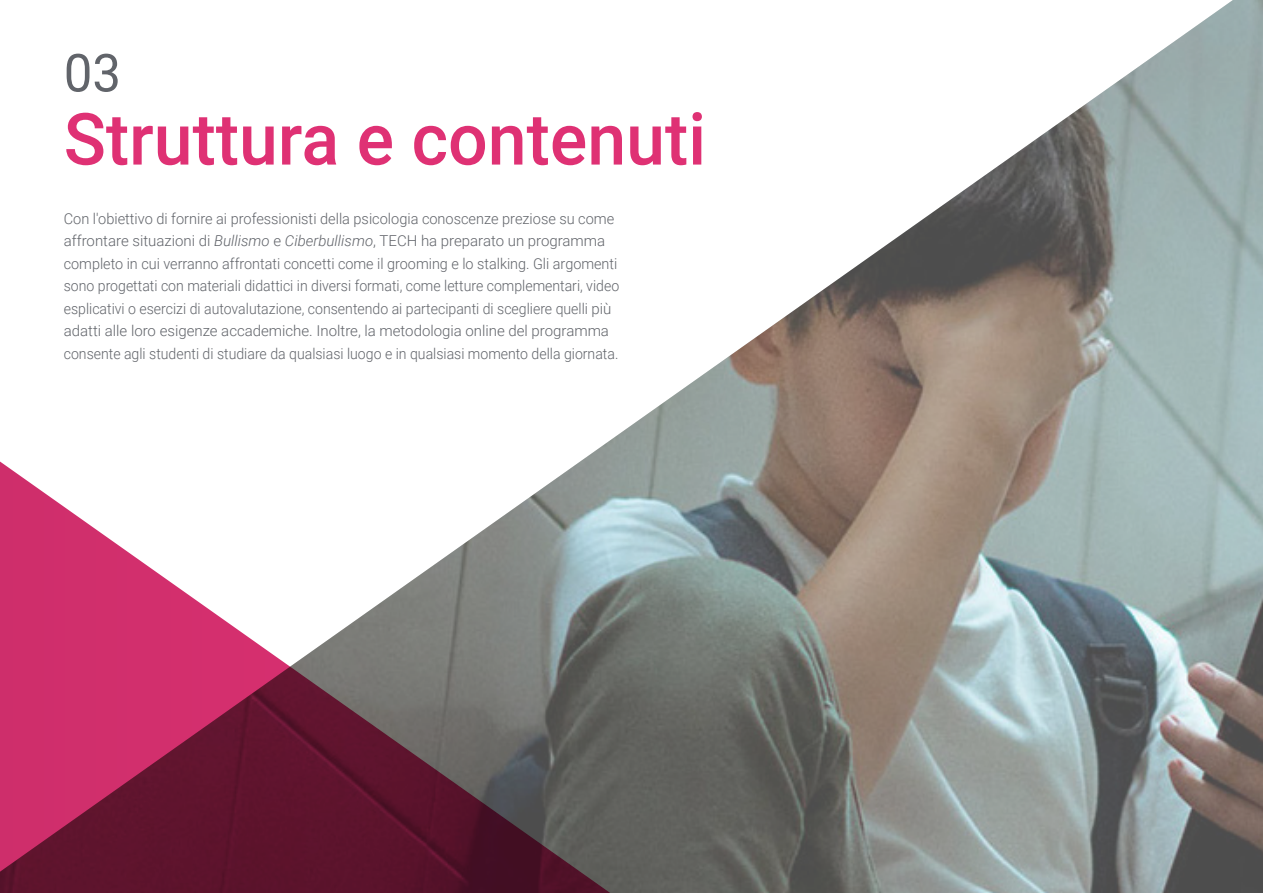
<style>
.page{position:relative;width:1263px;height:893px;background:#fff}
.page>*{position:absolute;margin:0;border:0;box-sizing:border-box;transform-origin:0 0}
.t1{font:500 72px "Roboto";color:#df3174}
.t2{font:52.5px "Roboto";color:#61646a}
.t3{font:300 15px/22.5px "Roboto";color:#61646a}
.s1{font-style:italic}
</style>
<div class="page">
<img style="left:602px;top:0;width:661px;height:893px">
<svg style="left:0;top:446px;width:640px;height:447px"></svg>
<h2 class="t2" style="left:64px;top:36px;width:59px">03</h2>
<h1 class="t1" style="left:64px;top:89px;width:644px">Struttura e contenuti</h1>
<p class="t3" style="left:64px;top:207px;width:557px">Con l'obiettivo di fornire ai professionisti della psicologia conoscenze preziose su come affrontare situazioni di <span class="s1">Bullismo</span> e <span class="s1">Ciberbullismo</span>, TECH ha preparato un programma completo in cui verranno affrontati concetti come il grooming e lo stalking. Gli argomenti sono progettati con materiali didattici in diversi formati, come letture complementari, video esplicativi o esercizi di autovalutazione, consentendo ai partecipanti di scegliere quelli più adatti alle loro esigenze accademiche. Inoltre, la metodologia online del programma consente agli studenti di studiare da qualsiasi luogo e in qualsiasi momento della giornata.</p>
</div>
